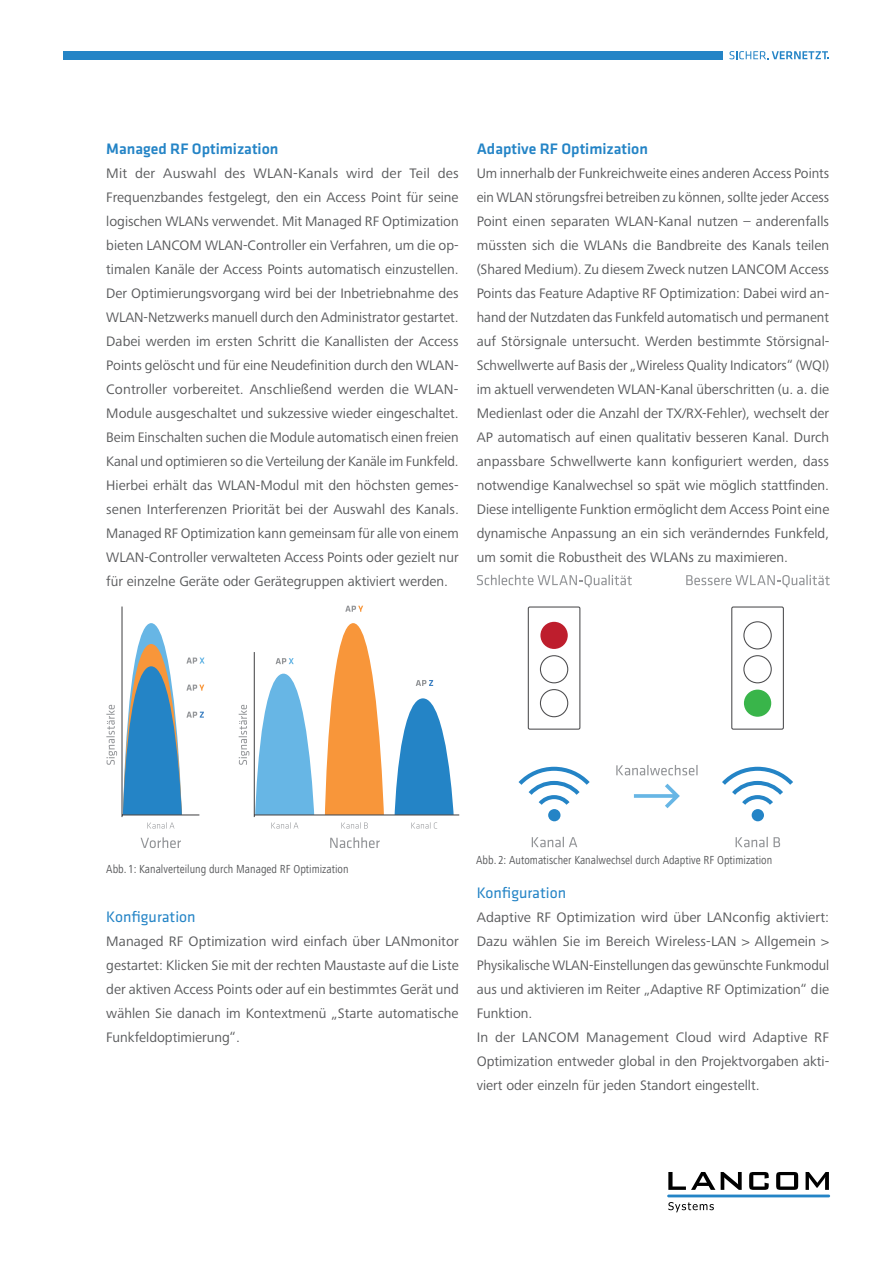
<style>
.page{position:relative;width:893px;height:1263px;background:#fff}
.page>*{position:absolute;margin:0;border:0;box-sizing:border-box;transform-origin:0 0}
.t1{font:500 15.75px "Klavika Basic";color:#2484c6}
.t2{font:15.75px "Klavika Basic";color:#2484c6}
.t3{font:14.25px/24px "Frutiger Next Pro";color:#58595b;text-align:justify}
.t4{font:condensed 12px "Frutiger Next LT";color:#58595b}
</style>
<div class="page">
<svg style="left:668px;top:1172px;width:47px;height:18px"></svg>
<svg style="left:721px;top:1172px;width:21px;height:18px"></svg>
<svg style="left:749px;top:1172px;width:20px;height:18px"></svg>
<svg style="left:776px;top:1172px;width:22px;height:18px"></svg>
<svg style="left:806px;top:1172px;width:23px;height:18px"></svg>
<svg style="left:668px;top:1202px;width:46px;height:10px"></svg>
<hr style="left:667px;top:1194px;width:163px;height:3px;background:#2484c6">
<div style="left:64px;top:51px;width:659px;height:9px;background:#2484c6"></div>
<svg style="left:729px;top:51px;width:100px;height:8px"></svg>
<svg style="left:106px;top:705px;width:11px;height:60px"></svg>
<svg style="left:141px;top:837px;width:40px;height:11px"></svg>
<svg style="left:123px;top:623px;width:82px;height:192px"></svg>
<svg style="left:147px;top:822px;width:27px;height:7px"></svg>
<hr style="left:121px;top:606px;width:2px;height:211px;background:#4d4d4f">
<hr style="left:122px;top:814px;width:77px;height:1px;background:#4d4d4f">
<svg style="left:255px;top:674px;width:59px;height:140px"></svg>
<svg style="left:325px;top:623px;width:59px;height:191px"></svg>
<svg style="left:395px;top:698px;width:59px;height:116px"></svg>
<svg style="left:239px;top:705px;width:10px;height:60px"></svg>
<svg style="left:330px;top:837px;width:50px;height:11px"></svg>
<svg style="left:276px;top:658px;width:18px;height:6px"></svg>
<svg style="left:345px;top:606px;width:18px;height:6px"></svg>
<svg style="left:416px;top:680px;width:17px;height:6px"></svg>
<svg style="left:271px;top:822px;width:27px;height:7px"></svg>
<svg style="left:341px;top:822px;width:27px;height:7px"></svg>
<svg style="left:411px;top:822px;width:26px;height:7px"></svg>
<hr style="left:254px;top:652px;width:1px;height:165px;background:#4d4d4f">
<hr style="left:254px;top:814px;width:205px;height:1px;background:#4d4d4f">
<svg style="left:634px;top:784px;width:46px;height:24px"></svg>
<div style="left:731px;top:606px;width:53px;height:124px;border:1px solid #4d4d4f;border-radius:2px"></div>
<svg style="left:527px;top:606px;width:245px;height:124px"></svg>
<div style="left:540px;top:622px;width:28px;height:27px;background:#be1e2d;border-radius:50%"></div>
<svg style="left:722px;top:767px;width:71px;height:54px"></svg>
<svg style="left:518px;top:767px;width:72px;height:54px"></svg>
<svg style="left:736px;top:837px;width:44px;height:10px"></svg>
<svg style="left:532px;top:837px;width:45px;height:10px"></svg>
<svg style="left:616px;top:765px;width:82px;height:10px"></svg>
<svg style="left:477px;top:575px;width:155px;height:13px"></svg>
<svg style="left:686px;top:575px;width:144px;height:13px"></svg>
<p class="t1" style="left:106px;top:138px;width:174px">Managed RF Optimization</p>
<p class="t3" style="left:106px;top:162px;width:354px">Mit der Auswahl des WLAN-Kanals wird der Teil des Frequenzbandes festgelegt, den ein Access Point für seine logischen WLANs verwendet. Mit Managed RF Optimization bieten LANCOM WLAN-Controller ein Verfahren, um die op&shy;timalen Kanäle der Access Points automatisch einzustellen.<br>Der Optimierungsvorgang wird bei der Inbetriebnahme des WLAN-Netzwerks manuell durch den Administrator gestartet.<br>Dabei werden im ersten Schritt die Kanallisten der Access Points gelöscht und für eine Neudefinition durch den WLAN-Controller vorbereitet. Anschließend werden die WLAN-Module ausgeschaltet und sukzessive wieder eingeschaltet.<br>Beim Einschalten suchen die Module automatisch einen freien Kanal und optimieren so die Verteilung der Kanäle im Funkfeld.<br>Hierbei erhält das WLAN-Modul mit den höchsten gemes&shy;senen Interferenzen Priorität bei der Auswahl des Kanals.<br>Managed RF Optimization kann gemeinsam für alle von einem WLAN-Controller verwalteten Access Points oder gezielt nur für einzelne Geräte oder Gerätegruppen aktiviert werden.</p>
<p class="t1" style="left:477px;top:138px;width:173px">Adaptive RF Optimization</p>
<p class="t3" style="left:477px;top:162px;width:354px">Um innerhalb der Funkreichweite eines anderen Access Points ein WLAN störungsfrei betreiben zu können, sollte jeder Access Point einen separaten WLAN-Kanal nutzen – anderenfalls müssten sich die WLANs die Bandbreite des Kanals teilen (Shared Medium). Zu diesem Zweck nutzen LANCOM Access Points das Feature Adaptive RF Optimization: Dabei wird an&shy;hand der Nutzdaten das Funkfeld automatisch und permanent auf Störsignale untersucht. Werden bestimmte Störsignal-Schwellwerte auf Basis der „Wireless Quality Indicators“ (WQI) im aktuell verwendeten WLAN-Kanal überschritten (u. a. die Medienlast oder die Anzahl der TX/RX-Fehler), wechselt der AP automatisch auf einen qualitativ besseren Kanal. Durch anpassbare Schwellwerte kann konfiguriert werden, dass notwendige Kanalwechsel so spät wie möglich stattfinden.<br>Diese intelligente Funktion ermöglicht dem Access Point eine dynamische Anpassung an ein sich veränderndes Funkfeld, um somit die Robustheit des WLANs zu maximieren.</p>
<p class="t4" style="left:106px;top:862px;width:244px">Abb. 1: Kanalverteilung durch Managed RF Optimization</p>
<p class="t2" style="left:106px;top:907px;width:91px">Konfiguration</p>
<p class="t3" style="left:106px;top:930px;width:354px">Managed RF Optimization wird einfach über LANmonitor gestartet: Klicken Sie mit der rechten Maustaste auf die Liste der aktiven Access Points oder auf ein bestimmtes Gerät und wählen Sie danach im Kontextmenü „Starte automatische Funkfeldoptimierung“.</p>
<p class="t4" style="left:476px;top:854px;width:297px">Abb. 2: Automatischer Kanalwechsel durch Adaptive RF Optimization</p>
<p class="t2" style="left:477px;top:883px;width:91px">Konfiguration</p>
<p class="t3" style="left:477px;top:906px;width:354px;text-align:left">Adaptive RF Optimization wird über LANconfig aktiviert:<br>Dazu wählen Sie im Bereich Wireless-LAN &gt; Allgemein &gt; Physikalische WLAN-Einstellungen das gewünschte Funkmodul aus und aktivieren im Reiter „Adaptive RF Optimization“ die Funktion.<br>In der LANCOM Management Cloud wird Adaptive RF Optimization entweder global in den Projektvorgaben akti&shy;viert oder einzeln für jeden Standort eingestellt.</p>
</div>
